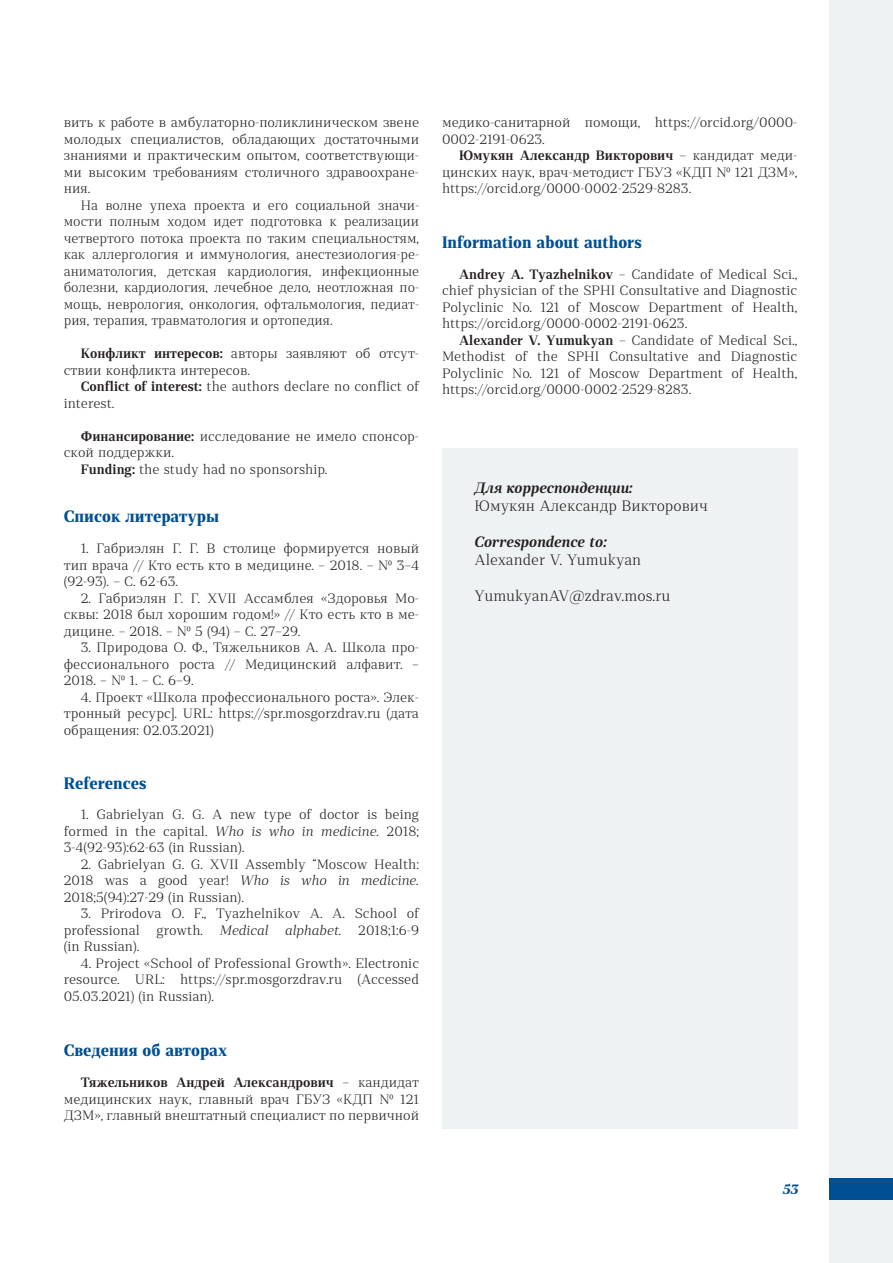
<style>
.page{position:relative;width:893px;height:1263px;background:#fff}
.page>*{position:absolute;margin:0;border:0;box-sizing:border-box;transform-origin:0 0}
.t1{font:700 16.5px "Rolleston Display";color:#004f92}
.t2{font:300 15px "Rolleston Display";color:#231f20}
.t3{font:italic 600 15px "Rolleston Display";color:#231f20}
.t4{font:300 13.5px/16.5px "Rolleston Display";color:#231f20;text-align:justify}
.t5{font:italic 700 13.5px "Rolleston Display";color:#004f92}
.s1{font-weight:600}
.s2{font-style:italic}
</style>
<div class="page">
<div style="left:830px;top:0;width:63px;height:1263px;background:#eff2f3"></div>
<div style="left:830px;top:1179px;width:63px;height:21px;background:#004f92"></div>
<div style="left:442px;top:448px;width:355px;height:680px;background:#eff2f3"></div>
<p class="t4" style="left:64px;top:114px;width:357px">вить к работе в амбулаторно-поликлиническом звене молодых специалистов, обладающих достаточными знаниями и практическим опытом, соответствующи&shy;ми высоким требованиям столичного здравоохране&shy;ния.</p>
<p class="t4" style="left:64px;top:197px;width:357px;text-indent:17px">На волне упеха проекта и его социальной значи&shy;мости полным ходом идет подготовка к реализации четвертого потока проекта по таким специальностям, как аллергология и иммунология, анестезиология-ре&shy;аниматология, детская кардиология, инфекционные болезни, кардиология, лечебное дело, неотложная по&shy;мощь, неврология, онкология, офтальмология, педиат&shy;рия, терапия, травматология и ортопедия.</p>
<p class="t4" style="left:64px;top:345px;width:357px;text-indent:17px"><span class="s1">Конфликт интересов:</span> авторы заявляют об отсут&shy;ствии конфликта интересов.</p>
<p class="t4" style="left:64px;top:378px;width:357px;text-indent:17px"><span class="s1">Conflict of interest:</span> the authors declare no conflict of interest.</p>
<p class="t4" style="left:64px;top:428px;width:357px;text-indent:17px"><span class="s1">Финансирование:</span> исследование не имело спонсор&shy;ской поддержки.</p>
<p class="t4" style="left:81px;top:461px;width:248px"><span class="s1">Funding:</span> the study had no sponsorship.</p>
<p class="t1" style="left:64px;top:506px;width:157px">Список литературы</p>
<p class="t4" style="left:64px;top:540px;width:357px;text-indent:17px">1. Габриэлян Г. Г. В столице формируется новый тип врача // Кто есть кто в медицине. – 2018. – № 3–4 (92-93). – С. 62-63.</p>
<p class="t4" style="left:64px;top:590px;width:357px;text-indent:17px">2. Габриэлян Г. Г. XVII Ассамблея «Здоровья Мо&shy;сквы: 2018 был хорошим годом!» // Кто есть кто в ме&shy;дицине. – 2018. – № 5 (94) – С. 27–29.</p>
<p class="t4" style="left:64px;top:639px;width:357px;text-indent:17px">3. Природова О. Ф., Тяжельников А. А. Школа про&shy;фессионального роста // Медицинский алфавит. – 2018. – № 1. – С. 6–9.</p>
<p class="t4" style="left:64px;top:689px;width:357px;text-indent:17px">4. Проект «Школа профессионального роста». Элек&shy;тронный ресурс]. URL: https://spr.mosgorzdrav.ru (дата обращения: 02.03.2021)</p>
<p class="t1" style="left:64px;top:772px;width:84px">References</p>
<p class="t4" style="left:64px;top:806px;width:357px;text-indent:17px">1. Gabrielyan G. G. A new type of doctor is being formed in the capital. <span class="s2">Who is who in medicine.</span> 2018; 3-4(92-93):62-63 (in Russian).</p>
<p class="t4" style="left:64px;top:856px;width:357px;text-indent:17px">2. Gabrielyan G. G. XVII Assembly “Moscow Health:<br>2018 was a good year! <span class="s2">Who is who in medicine.<br></span>2018;5(94):27-29 (in Russian).</p>
<p class="t4" style="left:64px;top:905px;width:357px;text-indent:17px">3. Prirodova O. F., Tyazhelnikov A. A. School of professional growth. <span class="s2">Medical alphabet.</span> 2018;1:6-9 (in Russian).</p>
<p class="t4" style="left:64px;top:955px;width:357px;text-indent:17px">4. Project «School of Professional Growth». Electronic resource. URL: https://spr.mosgorzdrav.ru (Accessed 05.03.2021) (in Russian).</p>
<p class="t1" style="left:64px;top:1040px;width:165px">Сведения об авторах</p>
<p class="t4" style="left:64px;top:1074px;width:357px;text-indent:17px"><span class="s1">Тяжельников Андрей Александрович</span> – кандидат медицинских наук, главный врач ГБУЗ «КДП № 121<br>ДЗМ», главный внештатный специалист по первичной</p>
<p class="t4" style="left:442px;top:114px;width:357px">медико-санитарной помощи, https://orcid.org/0000-<br>0002-2191-0623.</p>
<p class="t4" style="left:442px;top:147px;width:357px;text-indent:17px"><span class="s1">Юмукян Александр Викторович</span> – кандидат меди&shy;цинских наук, врач-методист ГБУЗ «КДП № 121 ДЗМ», https://orcid.org/0000-0002-2529-8283.</p>
<p class="t1" style="left:442px;top:232px;width:201px">Information about authors</p>
<p class="t4" style="left:442px;top:266px;width:357px;text-indent:17px"><span class="s1">Andrey A. Tyazhelnikov</span> – Сandidate of Medical Sci., chief physician of the SPHI Consultative and Diagnostic Polyclinic No. 121 of Moscow Department of Health, https://orcid.org/0000-0002-2191-0623.</p>
<p class="t4" style="left:442px;top:332px;width:357px;text-indent:17px"><span class="s1">Alexander V. Yumukyan</span> – Сandidate of Medical Sci., Methodist of the SPHI Consultative and Diagnostic Polyclinic No. 121 of Moscow Department of Health, https://orcid.org/0000-0002-2529-8283.</p>
<p class="t3" style="left:474px;top:478px;width:160px">Для корреспонденции:</p>
<p class="t2" style="left:474px;top:496px;width:235px">Юмукян Александр Викторович</p>
<p class="t3" style="left:474px;top:532px;width:134px">Correspondence to:</p>
<p class="t2" style="left:474px;top:550px;width:168px">Alexander V. Yumukyan</p>
<p class="t2" style="left:474px;top:586px;width:198px">YumukyanAV@zdrav.mos.ru</p>
<p class="t5" style="left:783px;top:1180px;width:17px">53</p>
</div>
